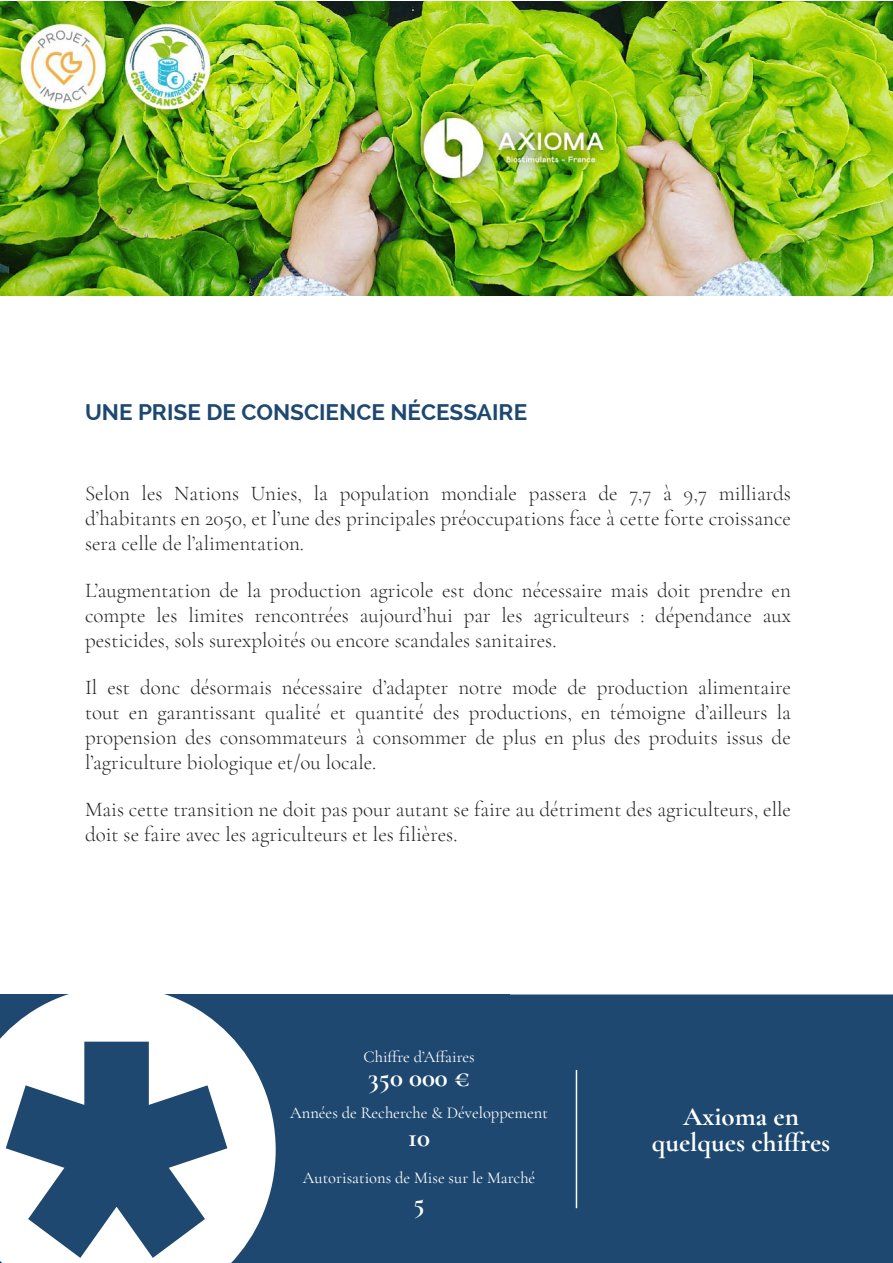
<style>
.page{position:relative;width:893px;height:1263px;background:#fff}
.page>*{position:absolute;margin:0;border:0;box-sizing:border-box;transform-origin:0 0}
.basic{font:700 27px/25.5px "Cormorant Garamond";color:#fff;text-align:center}
.sous-titre{font:700 22.5px "Raleway";color:#1e4870}
.normal_txt{font:300 21px/25.2px "Cormorant Garamond";color:#231f20;text-align:justify}
.basic-2{font:16.5px "Cormorant Garamond";color:#fff}
</style>
<div class="page">
<img style="left:0;top:1px;width:893px;height:295px">
<div style="left:510px;top:994px;width:383px;height:269px;background:#1e4870"></div>
<hr style="left:534px;top:1074px;width:2px;height:160px;background:#1e4870">
<hr style="left:576px;top:1070px;width:1px;height:138px;background:#fff">
<div style="left:0;top:995px;width:510px;height:268px;background:#1e4870"></div>
<svg style="left:0;top:994px;width:276px;height:269px;fill:#fff"></svg>
<p class="sous-titre" style="left:85px;top:399px;width:444px">UNE PRISE DE CONSCIENCE NÉCESSAIRE</p>
<p class="normal_txt" style="left:85px;top:481px;width:707px">Selon les Nations Unies, la population mondiale passera de 7,7 à 9,7 milliards d’habitants en 2050, et l’une des principales préoccupations face à cette forte croissance sera celle de l’alimentation.</p>
<p class="normal_txt" style="left:85px;top:577px;width:707px">L’augmentation de la production agricole est donc nécessaire mais doit prendre en compte les limites rencontrées aujourd’hui par les agriculteurs : dépendance aux pesticides, sols surexploités ou encore scandales sanitaires.</p>
<p class="normal_txt" style="left:85px;top:674px;width:707px">Il est donc désormais nécessaire d’adapter notre mode de production alimentaire tout en garantissant qualité et quantité des productions, en témoigne d’ailleurs la propension des consommateurs à consommer de plus en plus des produits issus de l’agriculture biologique et/ou locale.</p>
<p class="normal_txt" style="left:85px;top:796px;width:707px">Mais cette transition ne doit pas pour autant se faire au détriment des agriculteurs, elle doit se faire avec les agriculteurs et les filières.</p>
<p class="basic-2" style="left:363px;top:1046px;width:113px">Chiffre d’Affaires</p>
<p class="basic" style="left:368px;top:1064px;width:103px">350 000 €</p>
<p class="basic-2" style="left:290px;top:1102px;width:259px">Années de Recherche &amp; Développement</p>
<p class="basic" style="left:408px;top:1124px;width:23px">10</p>
<p class="basic-2" style="left:303px;top:1167px;width:234px">Autorisations de Mise sur le Marché</p>
<p class="basic" style="left:414px;top:1189px;width:13px">5</p>
<p class="basic" style="left:652px;top:1104px;width:180px">Axioma en quelques chiffres</p>
</div>
